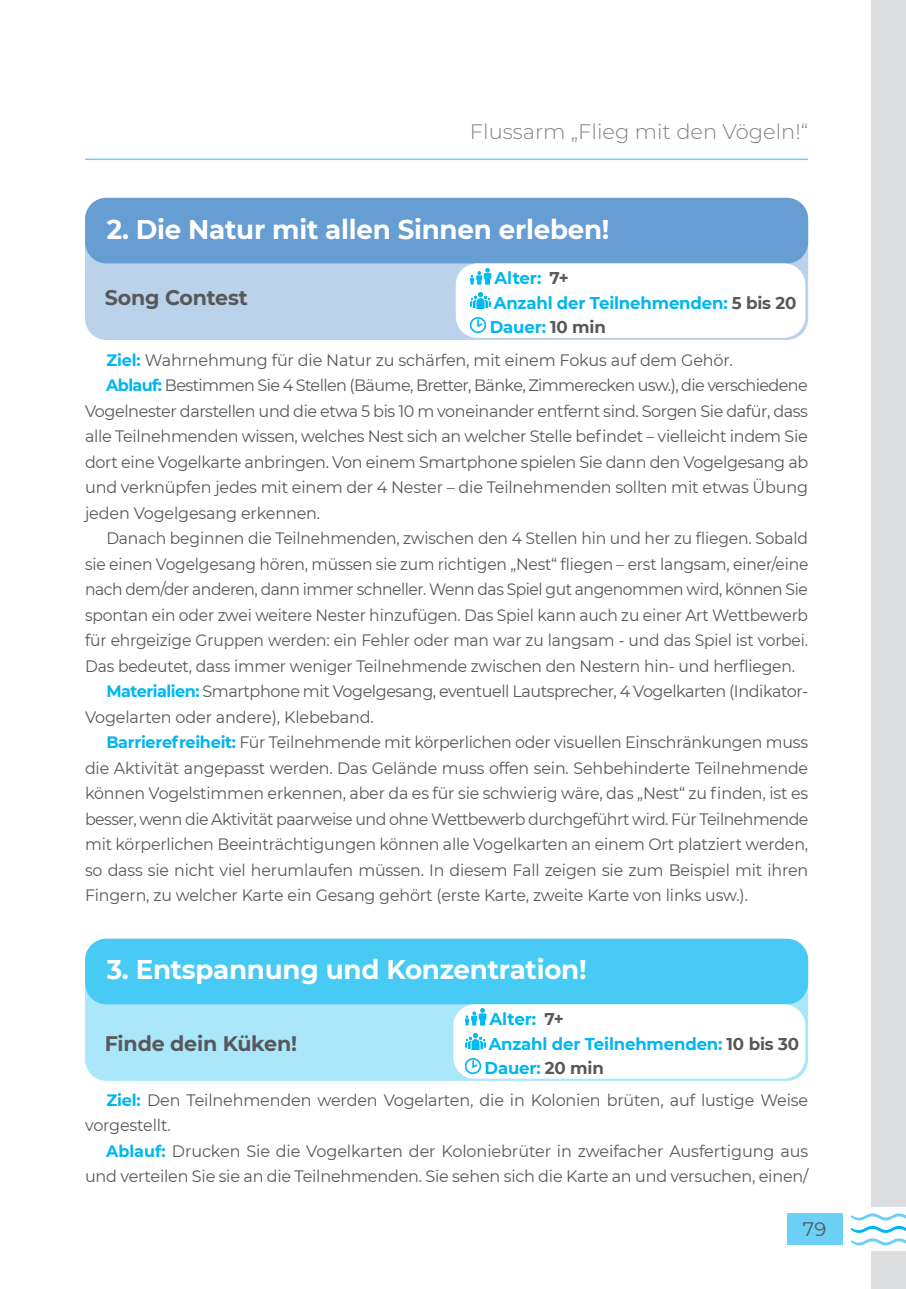
<style>
.page{position:relative;width:906px;height:1289px;background:#fff}
.page>*{position:absolute;margin:0;border:0;box-sizing:border-box;transform-origin:0 0}
.t1{font:700 27px "Montserrat";letter-spacing:-.01em;color:#fff}
.t2{font:300 21px "Montserrat";color:#808285}
.t3{font:700 21px "Montserrat";letter-spacing:-.01em;color:#57585a}
.t4{font:19.5px "Montserrat";color:#57585a}
.t5{font:700 16.95px/24.3px "Montserrat";letter-spacing:-.01em;color:#00b6f0}
.t6{font:16.5px/25.5px "Montserrat";letter-spacing:-.01em;color:#57585a}
.t7{font:16.5px "Montserrat";letter-spacing:-.01em;color:#57585a;scale:.96 1}
.t8{font:16.5px "Montserrat";letter-spacing:-.01em;color:#57585a;scale:.94 1}
.t9{font:16.5px "Montserrat";letter-spacing:-.03em;color:#57585a}
.t10{font:16.5px "Montserrat";letter-spacing:-.035em;color:#57585a;scale:.96 1}
.t11{font:16.5px "Montserrat";letter-spacing:-.04em;color:#57585a}
.t12{font:16.5px "Montserrat";letter-spacing:-.03em;color:#57585a;scale:.94 1}
.s1{color:#57585a}
.s2{font-weight:700;color:#00b6f0}
</style>
<div class="page">
<div style="left:787px;top:1213px;width:55px;height:32px;background:#6bcff6"></div>
<svg style="left:850px;top:1213px;width:56px;height:32px"></svg>
<div style="left:872px;top:1251px;width:34px;height:37px;background:#dcdddf"></div>
<div style="left:872px;top:0;width:34px;height:1205px;background:#dcdddf"></div>
<hr style="left:85px;top:158px;width:723px;height:2px;background:#6bcff6">
<div style="left:85px;top:198px;width:723px;height:142px;background:#bad3ea;border-radius:21px"></div>
<div style="left:85px;top:198px;width:723px;height:65px;background:#669dd2;border-radius:21px"></div>
<div style="left:456px;top:263px;width:349px;height:75px;background:#fff;border-radius:21px"></div>
<img style="left:470px;top:268px;width:21px;height:16px">
<img style="left:470px;top:292px;width:21px;height:17px">
<img style="left:470px;top:317px;width:16px;height:16px">
<div style="left:85px;top:938px;width:723px;height:142px;background:#abe7fa;border-radius:21px"></div>
<div style="left:85px;top:938px;width:723px;height:66px;background:#47caf3;border-radius:21px"></div>
<div style="left:453px;top:1004px;width:352px;height:74px;background:#fff;border-radius:21px"></div>
<img style="left:465px;top:1008px;width:21px;height:17px">
<img style="left:465px;top:1033px;width:20px;height:16px">
<img style="left:465px;top:1058px;width:15px;height:15px">
<p class="t2" style="left:470px;top:118px;width:340px">Flussarm „Flieg mit den Vögeln!“</p>
<h1 class="t1" style="left:107px;top:209px;width:504px">2. Die Natur mit allen Sinnen erleben!</h1>
<p class="t3" style="left:105px;top:282px;width:144px">Song Contest</p>
<p class="t5" style="left:490px;top:265px;width:308px">Alter: <span class="s1">7+<br></span>Anzahl der Teilnehmenden: <span class="s1">5 bis 20<br></span>Dauer: <span class="s1">10 min</span></p>
<p class="t6" style="left:106px;top:346px;width:628px"><span class="s2">Ziel:</span> Wahrnehmung für die Natur zu schärfen, mit einem Fokus auf dem Gehör.</p>
<p class="t11" style="left:106px;top:374px;width:703px"><span class="s2">Ablauf:</span> Bestimmen Sie 4 Stellen (Bäume, Bretter, Bänke, Zimmerecken usw.), die verschiedene</p>
<p class="t6" style="left:85px;top:397px;width:724px">Vogelnester darstellen und die etwa 5 bis 10 m voneinander entfernt sind. Sorgen Sie dafür, dass</p>
<p class="t6" style="left:85px;top:423px;width:724px">alle Teilnehmenden wissen, welches Nest sich an welcher Stelle befindet – vielleicht indem Sie</p>
<p class="t6" style="left:85px;top:448px;width:724px">dort eine Vogelkarte anbringen. Von einem Smartphone spielen Sie dann den Vogelgesang ab</p>
<p class="t6" style="left:85px;top:474px;width:724px">und verknüpfen jedes mit einem der 4 Nester – die Teilnehmenden sollten mit etwas Übung</p>
<p class="t6" style="left:85px;top:499px;width:237px">jeden Vogelgesang erkennen.</p>
<p class="t8" style="left:106px;top:527px;width:748px">Danach beginnen die Teilnehmenden, zwischen den 4 Stellen hin und her zu fliegen. Sobald</p>
<p class="t8" style="left:85px;top:552px;width:771px">sie einen Vogelgesang hören, müssen sie zum richtigen „Nest“ fliegen – erst langsam, einer/eine</p>
<p class="t12" style="left:85px;top:578px;width:770px">nach dem/der anderen, dann immer schneller. Wenn das Spiel gut angenommen wird, können Sie</p>
<p class="t8" style="left:85px;top:603px;width:770px">spontan ein oder zwei weitere Nester hinzufügen. Das Spiel kann auch zu einer Art Wettbewerb</p>
<p class="t8" style="left:85px;top:629px;width:770px">für ehrgeizige Gruppen werden: ein Fehler oder man war zu langsam - und das Spiel ist vorbei.</p>
<p class="t8" style="left:85px;top:654px;width:757px">Das bedeutet, dass immer weniger Teilnehmende zwischen den Nestern hin- und herfliegen.</p>
<p class="t9" style="left:106px;top:680px;width:703px"><span class="s2">Materialien:</span> Smartphone mit Vogelgesang, eventuell Lautsprecher, 4 Vogelkarten (Indikator-</p>
<p class="t6" style="left:85px;top:703px;width:290px">Vogelarten oder andere), Klebeband.</p>
<p class="t7" style="left:106px;top:731px;width:732px"><span class="s2">Barrierefreiheit:</span> Für Teilnehmende mit körperlichen oder visuellen Einschränkungen muss</p>
<p class="t7" style="left:85px;top:756px;width:754px">die Aktivität angepasst werden. Das Gelände muss offen sein. Sehbehinderte Teilnehmende</p>
<p class="t7" style="left:85px;top:782px;width:754px">können Vogelstimmen erkennen, aber da es für sie schwierig wäre, das „Nest“ zu finden, ist es</p>
<p class="t10" style="left:85px;top:807px;width:755px">besser, wenn die Aktivität paarweise und ohne Wettbewerb durchgeführt wird. Für Teilnehmende</p>
<p class="t7" style="left:85px;top:833px;width:755px">mit körperlichen Beeinträchtigungen können alle Vogelkarten an einem Ort platziert werden,</p>
<p class="t7" style="left:85px;top:858px;width:754px">so dass sie nicht viel herumlaufen müssen. In diesem Fall zeigen sie zum Beispiel mit ihren</p>
<p class="t7" style="left:85px;top:884px;width:692px">Fingern, zu welcher Karte ein Gesang gehört (erste Karte, zweite Karte von links usw.).</p>
<h1 class="t1" style="left:107px;top:950px;width:481px">3. Entspannung und Konzentration!</h1>
<p class="t3" style="left:105px;top:1028px;width:193px">Finde dein Küken!</p>
<p class="t5" style="left:484px;top:1006px;width:316px">Alter: <span class="s1">7+<br></span>Anzahl der Teilnehmenden: <span class="s1">10 bis 30<br></span>Dauer: <span class="s1">20 min</span></p>
<p class="t6" style="left:85px;top:1086px;width:724px;text-indent:21px"><span class="s2">Ziel:</span> Den Teilnehmenden werden Vogelarten, die in Kolonien brüten, auf lustige Weise vorgestellt.</p>
<p class="t6" style="left:85px;top:1137px;width:725px;text-align:right"><span class="s2">Ablauf:</span> Drucken Sie die Vogelkarten der Koloniebrüter in zweifacher Ausfertigung aus und verteilen Sie sie an die Teilnehmenden. Sie sehen sich die Karte an und versuchen, einen/</p>
<p class="t4" style="left:803px;top:1215px;width:25px">79</p>
</div>
